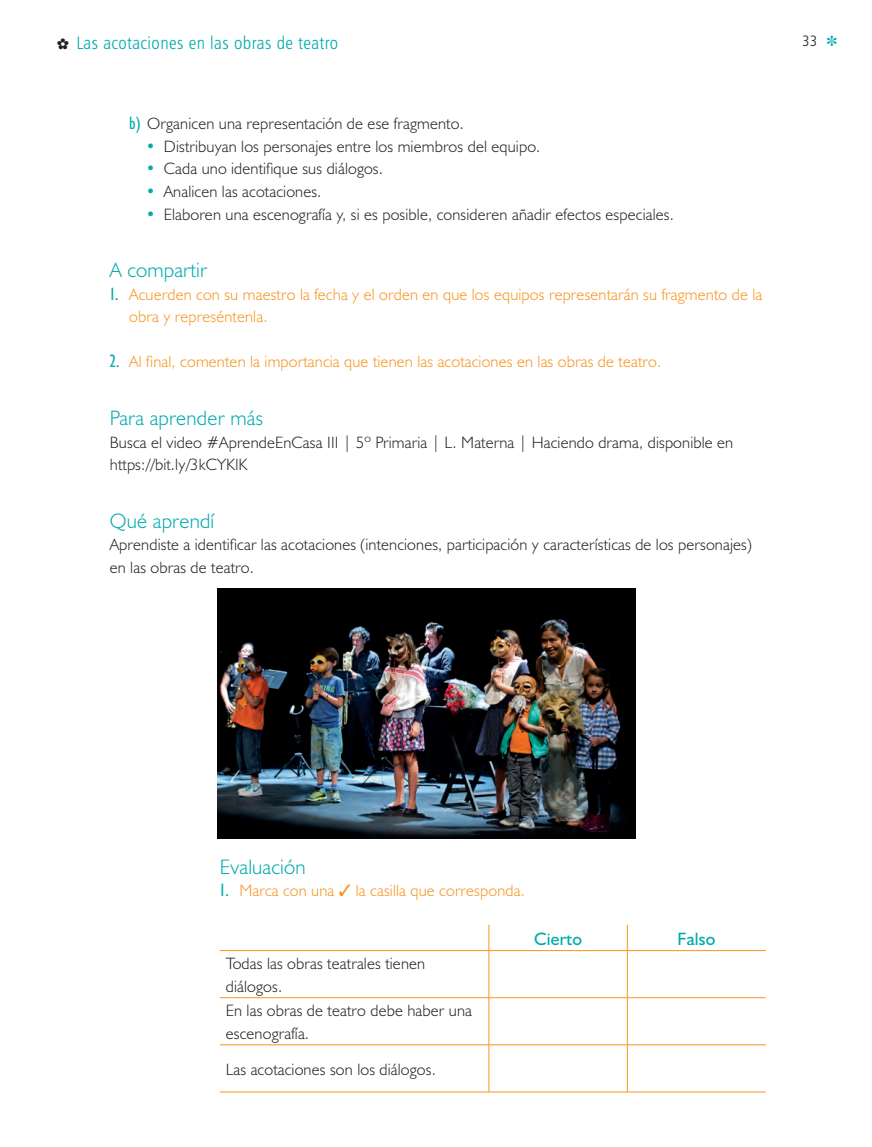
<style>
.page{position:relative;width:872px;height:1147px;background:#fff}
.page>*{position:absolute;margin:0;border:0;box-sizing:border-box;transform-origin:0 0}
.t1{font:300 21px "Humanist 521 BT";letter-spacing:.01em;color:#00aaad}
.t2{font:18px "Humanist 777 BT Light Condensed B";letter-spacing:.025em;color:#00aaad}
.t3{font:18px "Humanist 521 BT";letter-spacing:.01em;color:#00aaad}
.t4{font:300 16.5px/22.5px "Humanist 521 BT";letter-spacing:.01em;color:#231f20}
.t5{font:300 16.5px/22.5px "Humanist 521 BT";letter-spacing:.01em;color:#f7931d}
.t6{font:15px "Humanist 777 BT Light Condensed B";color:#231f20}
.s1{color:#231f20}
.s2{color:#00aaad}
.s3{font-weight:400;font-stretch:condensed;font-size:18px;color:#00aaad}
.s4{font-weight:400;color:#00aaad}
</style>
<div class="page">
<svg style="left:489px;top:924px;width:1px;height:26px"></svg>
<svg style="left:627px;top:924px;width:1px;height:26px"></svg>
<hr style="left:220px;top:950px;width:269px;height:1px;background:#f7931d">
<hr style="left:489px;top:950px;width:138px;height:1px;background:#f7931d">
<hr style="left:489px;top:950px;width:1px;height:47px;background:#f7931d">
<hr style="left:627px;top:950px;width:139px;height:1px;background:#f7931d">
<hr style="left:627px;top:950px;width:1px;height:47px;background:#f7931d">
<hr style="left:220px;top:997px;width:269px;height:1px;background:#f7931d">
<hr style="left:489px;top:997px;width:138px;height:1px;background:#f7931d">
<hr style="left:489px;top:997px;width:1px;height:47px;background:#f7931d">
<hr style="left:627px;top:997px;width:139px;height:1px;background:#f7931d">
<hr style="left:627px;top:997px;width:1px;height:47px;background:#f7931d">
<hr style="left:220px;top:1044px;width:269px;height:1px;background:#f7931d">
<hr style="left:489px;top:1044px;width:138px;height:1px;background:#f7931d">
<hr style="left:489px;top:1045px;width:1px;height:46px;background:#f7931d">
<hr style="left:627px;top:1044px;width:139px;height:1px;background:#f7931d">
<hr style="left:627px;top:1045px;width:1px;height:46px;background:#f7931d">
<hr style="left:220px;top:1091px;width:269px;height:1px;background:#f7931d">
<hr style="left:489px;top:1091px;width:138px;height:1px;background:#f7931d">
<hr style="left:627px;top:1091px;width:139px;height:1px;background:#f7931d">
<img style="left:218px;top:589px;width:417px;height:249px">
<p class="t2" style="left:57px;top:32px;width:283px"><span class="s1">✿</span> Las acotaciones en las obras de teatro</p>
<p class="t6" style="left:802px;top:31px;width:36px">33 <span class="s2">✽</span></p>
<p class="t4" style="left:129px;top:112px;width:336px"><span class="s3">b)</span> Organicen una representación de ese fragmento.</p>
<p class="t4" style="left:146px;top:135px;width:396px"><span class="s4">•</span> Distribuyan los personajes entre los miembros del equipo.</p>
<p class="t4" style="left:146px;top:157px;width:239px"><span class="s4">•</span> Cada uno identifique sus diálogos.</p>
<p class="t4" style="left:146px;top:180px;width:177px"><span class="s4">•</span> Analicen las acotaciones.</p>
<p class="t4" style="left:146px;top:202px;width:530px"><span class="s4">•</span> Elaboren una escenografía y, si es posible, consideren añadir efectos especiales.</p>
<p class="t1" style="left:110px;top:257px;width:99px">A compartir</p>
<p class="t5" style="left:129px;top:282px;width:634px;text-indent:-19px"><span class="s3">1.</span> Acuerden con su maestro la fecha y el orden en que los equipos representarán su fragmento de la obra y represéntenla.</p>
<p class="t5" style="left:110px;top:350px;width:553px"><span class="s3">2.</span> Al final, comenten la importancia que tienen las acotaciones en las obras de teatro.</p>
<p class="t1" style="left:110px;top:405px;width:155px">Para aprender más</p>
<p class="t4" style="left:110px;top:430px;width:625px">Busca el video #AprendeEnCasa III | 5º Primaria | L. Materna | Haciendo drama, disponible en https://bit.ly/3kCYKlK</p>
<p class="t1" style="left:110px;top:508px;width:106px">Qué aprendí</p>
<p class="t4" style="left:110px;top:533px;width:643px">Aprendiste a identificar las acotaciones (intenciones, participación y características de los personajes) en las obras de teatro.</p>
<p class="t1" style="left:220px;top:853px;width:87px">Evaluación</p>
<p class="t5" style="left:220px;top:879px;width:307px"><span class="s3">1.</span> Marca con una ✓ la casilla que corresponda.</p>
<p class="t4" style="left:226px;top:952px;width:201px">Todas las obras teatrales tienen diálogos.</p>
<p class="t4" style="left:226px;top:999px;width:248px">En las obras de teatro debe haber una escenografía.</p>
<p class="t4" style="left:226px;top:1057px;width:212px">Las acotaciones son los diálogos.</p>
<p class="t3" style="left:534px;top:927px;width:50px">Cierto</p>
<p class="t3" style="left:678px;top:927px;width:39px">Falso</p>
</div>
